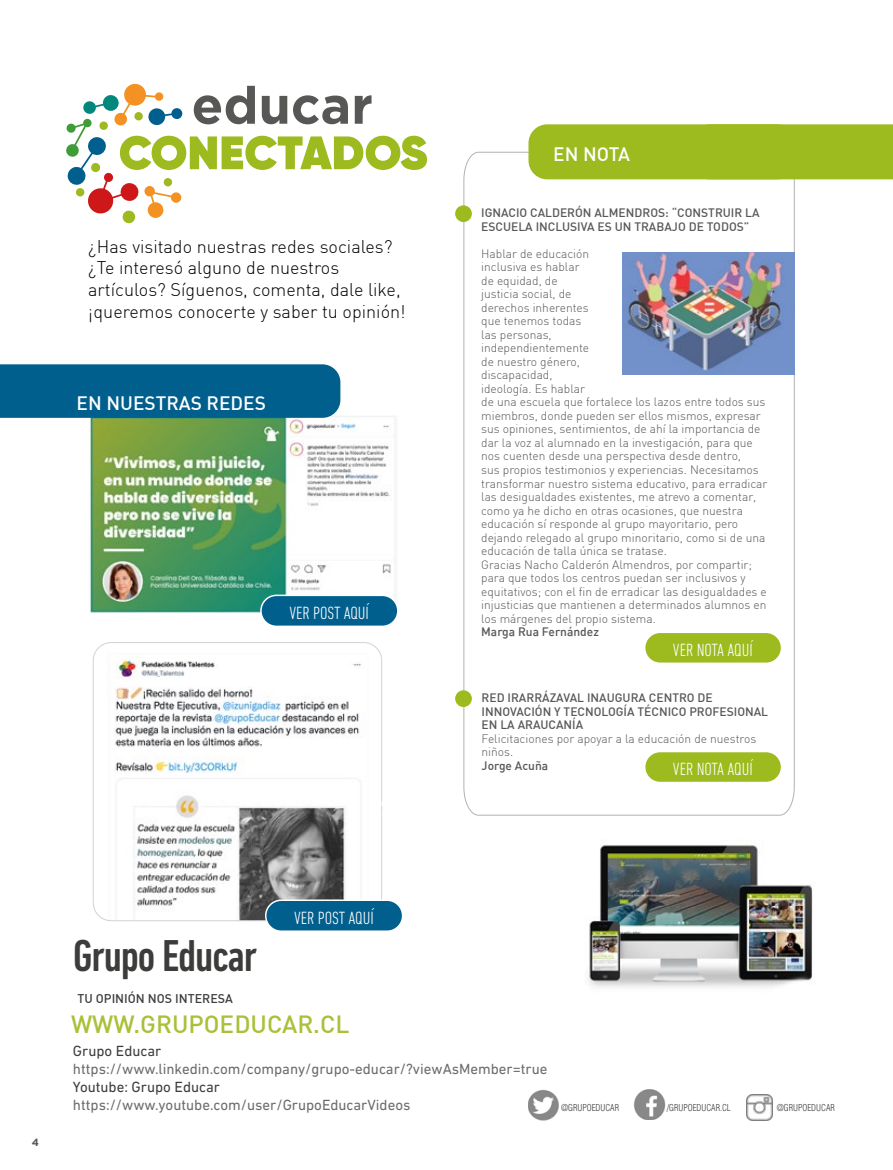
<style>
.page{position:relative;width:893px;height:1170px;background:#fff}
.page>*{position:absolute;margin:0;border:0;box-sizing:border-box;transform-origin:0 0}
.t1{font:500 condensed 45.45px "DIN Next LT Pro";letter-spacing:-.025em;color:#3c3c3b}
.t2{font:500 24.45px "DIN";color:#a9c039}
.t3{font:500 19.05px "DIN";color:#fff}
.t4{font:300 18px/21.6px "DIN";color:#000}
.t5{font:300 condensed 18px "DIN Next LT Pro";color:#fff}
.t6{font:15px "DIN Next LT Pro";color:#6b6b6a}
.t7{font:15px "DIN Next LT Pro";color:#3c3c3b}
.t8{font:500 12.45px "DIN";color:#3c3c3b}
.t9{font:300 12px/13.5px "DIN";color:#575756}
.t10{font:500 12px/13.5px "DIN";color:#575756}
.t11{font:700 10.5px "Gotham HTF";color:#575756}
.t12{font:300 condensed 9.3px "Helvetica LT Std";color:#3c3c3b;scale:.95 1}
</style>
<div class="page">
<img style="left:90px;top:416px;width:306px;height:196px">
<div style="left:261px;top:595px;width:137px;height:31px;background:#015f8e;border-radius:15px"></div>
<div style="left:260px;top:594px;width:139px;height:33px;border:2px solid #fff;border-radius:15px"></div>
<img style="left:115px;top:659px;width:247px;height:260px">
<div style="left:93px;top:642px;width:289px;height:279px;border:1px solid #d2d2d2;border-radius:18px"></div>
<div style="left:0;top:364px;width:340px;height:54px;background:#015f8e"></div>
<img style="left:587px;top:844px;width:226px;height:144px">
<img style="left:634px;top:1089px;width:32px;height:30px">
<img style="left:528px;top:1089px;width:31px;height:31px">
<img style="left:746px;top:1094px;width:26px;height:26px">
<svg style="left:463px;top:151px;width:332px;height:664px"></svg>
<svg style="left:381px;top:799px;width:1px;height:16px"></svg>
<div style="left:266px;top:900px;width:137px;height:31px;background:#015f8e;border-radius:15px"></div>
<div style="left:265px;top:899px;width:138px;height:32px;border:2px solid #fff;border-radius:15px"></div>
<div style="left:645px;top:632px;width:136px;height:31px;background:#9dba1e;border-radius:15px"></div>
<div style="left:644px;top:631px;width:138px;height:33px;border:2px solid #fff;border-radius:15px"></div>
<div style="left:645px;top:751px;width:136px;height:31px;background:#9dba1e;border-radius:15px"></div>
<div style="left:644px;top:750px;width:138px;height:33px;border:2px solid #fff;border-radius:15px"></div>
<svg style="left:66px;top:83px;width:361px;height:141px"></svg>
<div style="left:455px;top:205px;width:17px;height:17px;background:#9dba1e;border-radius:50%"></div>
<div style="left:455px;top:690px;width:17px;height:17px;background:#9dba1e;border-radius:50%"></div>
<div style="left:708px;top:125px;width:184px;height:54px;background:#9dba1e"></div>
<div style="left:707px;top:124px;width:186px;height:55px;border:2px solid #9dba1e"></div>
<div style="left:529px;top:125px;width:266px;height:54px;background:#9dba1e;border-radius:18px"></div>
<div style="left:528px;top:124px;width:268px;height:55px;border:2px solid #9dba1e;border-radius:18px"></div>
<img style="left:622px;top:253px;width:173px;height:122px">
<h3 class="t4" style="left:88px;top:235px;width:319px">¿Has visitado nuestras redes sociales? ¿Te interesó alguno de nuestros artículos? Síguenos, comenta, dale like, ¡queremos conocerte y saber tu opinión!</h3>
<h3 class="t3" style="left:77px;top:391px;width:191px">EN NUESTRAS REDES</h3>
<h3 class="t5" style="left:289px;top:602px;width:81px">VER POST AQUÍ</h3>
<h3 class="t3" style="left:553px;top:142px;width:78px">EN NOTA</h3>
<p class="t10" style="left:481px;top:206px;width:280px">IGNACIO CALDERÓN ALMENDROS: “CONSTRUIR LA<br>ESCUELA INCLUSIVA ES UN TRABAJO DE TODOS”</p>
<p class="t9" style="left:481px;top:247px;width:288px">Hablar de educación<br>inclusiva es hablar<br>de equidad, de<br>justicia social, de<br>derechos inherentes<br>que tenemos todas<br>las personas,<br>independientemente<br>de nuestro género,<br>discapacidad,<br>ideología. Es hablar<br>de una escuela que fortalece los lazos entre todos sus miembros, donde pueden ser ellos mismos, expresar sus opiniones, sentimientos, de ahí la importancia de dar la voz al alumnado en la investigación, para que nos cuenten desde una perspectiva desde dentro,<br>sus propios testimonios y experiencias. Necesitamos transformar nuestro sistema educativo, para erradicar las desigualdades existentes, me atrevo a comentar, como ya he dicho en otras ocasiones, que nuestra educación sí responde al grupo mayoritario, pero dejando relegado al grupo minoritario, como si de una educación de talla única se tratase.<br>Gracias Nacho Calderón Almendros, por compartir; para que todos los centros puedan ser inclusivos y equitativos; con el fin de erradicar las desigualdades e injusticias que mantienen a determinados alumnos en los márgenes del propio sistema.</p>
<p class="t10" style="left:481px;top:624px;width:119px">Marga Rua Fernández</p>
<h3 class="t5" style="left:673px;top:639px;width:81px">VER NOTA AQUÍ</h3>
<p class="t10" style="left:482px;top:690px;width:288px">RED IRARRÁZAVAL INAUGURA CENTRO DE<br>INNOVACIÓN Y TECNOLOGÍA TÉCNICO PROFESIONAL<br>EN LA ARAUCANÍA</p>
<p class="t9" style="left:482px;top:731px;width:276px">Felicitaciones por apoyar a la educación de nuestros niños.</p>
<p class="t10" style="left:482px;top:758px;width:68px">Jorge Acuña</p>
<h3 class="t5" style="left:673px;top:758px;width:81px">VER NOTA AQUÍ</h3>
<p class="t11" style="left:32px;top:1135px;width:9px">4</p>
<h3 class="t5" style="left:294px;top:907px;width:81px">VER POST AQUÍ</h3>
<h1 class="t1" style="left:73px;top:929px;width:186px">Grupo Educar</h1>
<p class="t8" style="left:78px;top:990px;width:157px">TU OPINIÓN NOS INTERESA</p>
<h2 class="t2" style="left:71px;top:1008px;width:280px">WWW.GRUPOEDUCAR.CL</h2>
<p class="t7" style="left:73px;top:1041px;width:90px">Grupo Educar</p>
<p class="t6" style="left:73px;top:1059px;width:476px">https://www.linkedin.com/company/grupo-educar/?viewAsMember=true</p>
<p class="t7" style="left:73px;top:1077px;width:149px">Youtube: Grupo Educar</p>
<p class="t6" style="left:73px;top:1095px;width:339px">https://www.youtube.com/user/GrupoEducarVideos</p>
<p class="t12" style="left:561px;top:1101px;width:63px">@GRUPOEDUCAR</p>
<p class="t12" style="left:667px;top:1101px;width:69px">/GRUPOEDUCAR.CL</p>
<p class="t12" style="left:777px;top:1101px;width:63px">@GRUPOEDUCAR</p>
</div>
